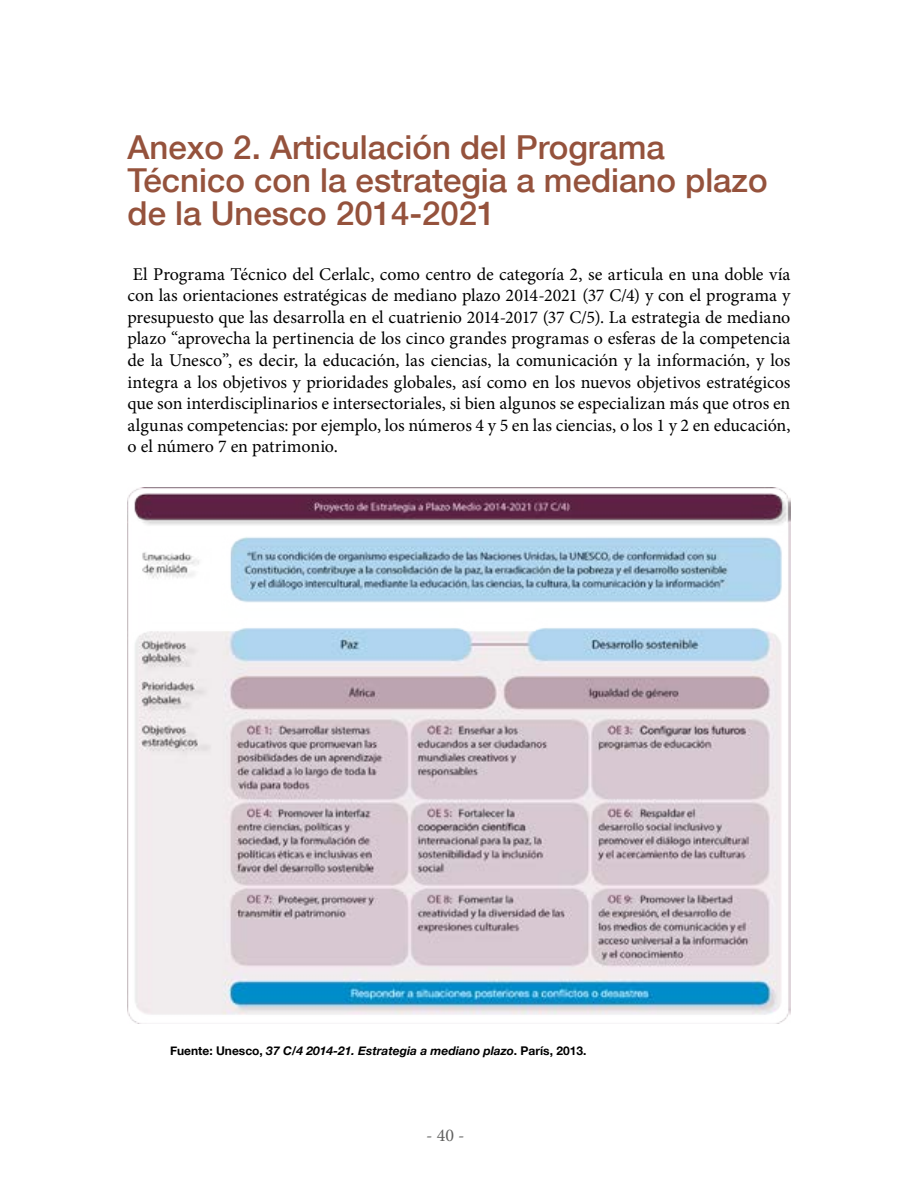
<style>
.page{position:relative;width:918px;height:1188px;background:#fff}
.page>*{position:absolute;margin:0;border:0;box-sizing:border-box;transform-origin:0 0}
.Titulo_contenido_caf{font:500 33px/33px "Helvetica Neue";color:#95523c}
.Contenido{font:18px/21.6px "Minion Pro";letter-spacing:-.005em;color:#000;text-align:justify}
.t1{font:18px "Minion Pro";color:#616160}
.Tabla_1{font:italic 700 12px "Helvetica Neue";color:#000}
.s1{font-style:normal}
</style>
<div class="page">
<img style="left:128px;top:487px;width:662px;height:537px">
<p class="Titulo_contenido_caf" style="left:128px;top:130px;width:642px">Anexo 2. Articulación del Programa<br>Técnico con la estrategia a mediano plazo de la Unesco 2014-2021</p>
<p class="Contenido" style="left:128px;top:263px;width:664px">El Programa Técnico del Cerlalc, como centro de categoría 2, se articula en una doble vía con las orientaciones estratégicas de mediano plazo 2014-2021 (37 C/4) y con el programa y presupuesto que las desarrolla en el cuatrienio 2014-2017 (37 C/5). La estrategia de mediano plazo “aprovecha la pertinencia de los cinco grandes programas o esferas de la competencia de la Unesco”, es decir, la educación, las ciencias, la comunicación y la información, y los integra a los objetivos y prioridades globales, así como en los nuevos objetivos estratégicos que son interdisciplinarios e intersectoriales, si bien algunos se especializan más que otros en algunas competencias: por ejemplo, los números 4 y 5 en las ciencias, o los 1 y 2 en educación, o el número 7 en patrimonio.</p>
<p class="Tabla_1" style="left:170px;top:1044px;width:418px"><span class="s1">Fuente: Unesco,</span> 37 C/4 2014-21. Estrategia a mediano plazo<span class="s1">. París, 2013.</span></p>
<p class="t1" style="left:426px;top:1123px;width:40px">- 40 -</p>
</div>
